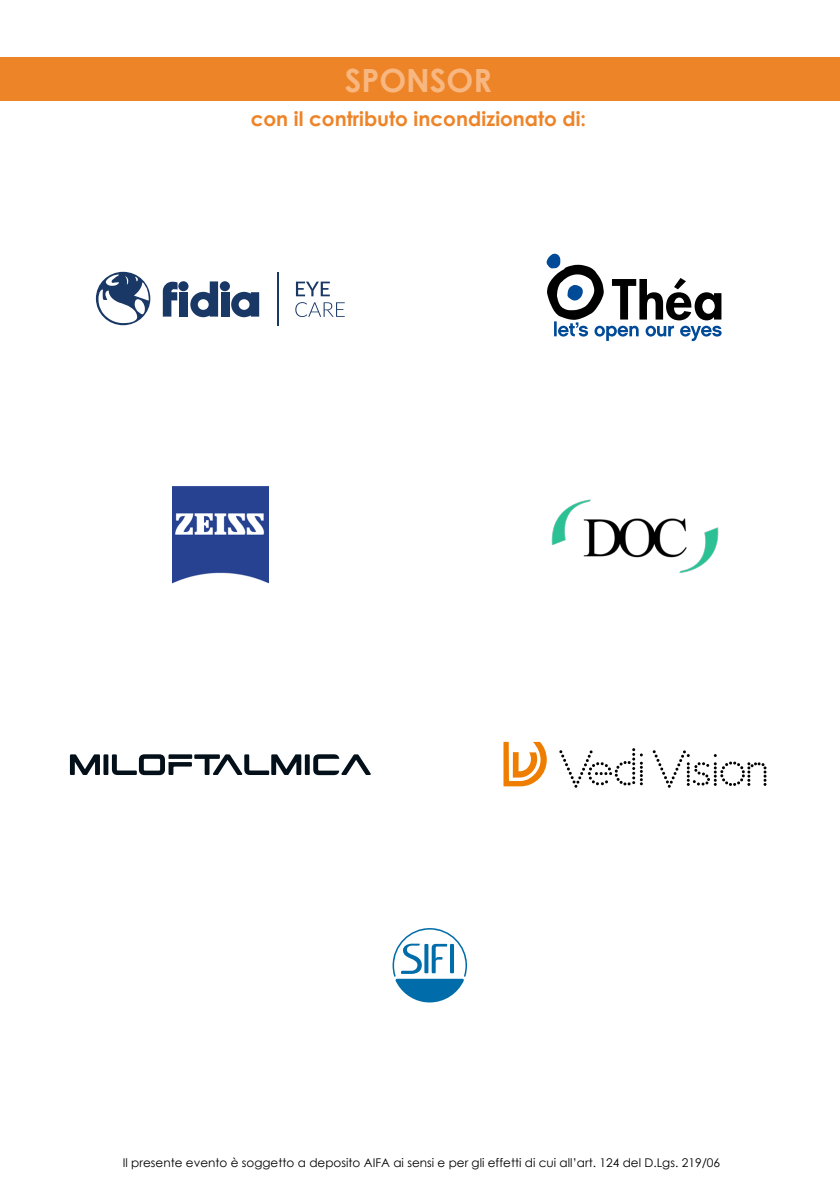
<style>
.page{position:relative;width:840px;height:1191px;background:#fff}
.page>*{position:absolute;margin:0;border:0;box-sizing:border-box;transform-origin:0 0}
.t1{font:700 32px "Century Gothic";color:#f8b780}
.t2{font:700 20px "Century Gothic";color:#ee8428}
.t3{font:12px "Century Gothic";color:#000}
</style>
<div class="page">
<div style="left:0;top:58px;width:839px;height:43px;background:#ee8428"></div>
<svg style="left:392px;top:928px;width:75px;height:74px"></svg>
<svg style="left:546px;top:254px;width:175px;height:87px"></svg>
<img style="left:172px;top:486px;width:96px;height:97px">
<svg style="left:70px;top:754px;width:300px;height:21px"></svg>
<svg style="left:296px;top:281px;width:33px;height:15px"></svg>
<svg style="left:295px;top:302px;width:49px;height:15px"></svg>
<svg style="left:96px;top:272px;width:54px;height:53px"></svg>
<div style="left:220px;top:281px;width:10px;height:10px;background:#1a3865;border-radius:50%"></div>
<div style="left:221px;top:292px;width:8px;height:24px;background:#1a3865"></div>
<div style="left:178px;top:281px;width:10px;height:10px;background:#1a3865;border-radius:50%"></div>
<div style="left:179px;top:292px;width:9px;height:24px;background:#1a3865"></div>
<svg style="left:231px;top:292px;width:28px;height:25px"></svg>
<svg style="left:190px;top:281px;width:28px;height:36px"></svg>
<svg style="left:163px;top:282px;width:14px;height:34px"></svg>
<hr style="left:276px;top:272px;width:2px;height:53px;background:#1a3865">
<img style="left:551px;top:499px;width:168px;height:74px">
<svg style="left:503px;top:742px;width:43px;height:44px"></svg>
<svg style="left:559px;top:748px;width:83px;height:40px"></svg>
<svg style="left:652px;top:750px;width:114px;height:38px"></svg>
<p class="t1" style="left:344px;top:56px;width:149px">SPONSOR</p>
<p class="t2" style="left:250px;top:104px;width:337px">con il contributo incondizionato di:</p>
<p class="t3" style="left:123px;top:1154px;width:598px">Il presente evento è soggetto a deposito AIFA ai sensi e per gli effetti di cui all’art. 124 del D.Lgs. 219/06</p>
</div>
